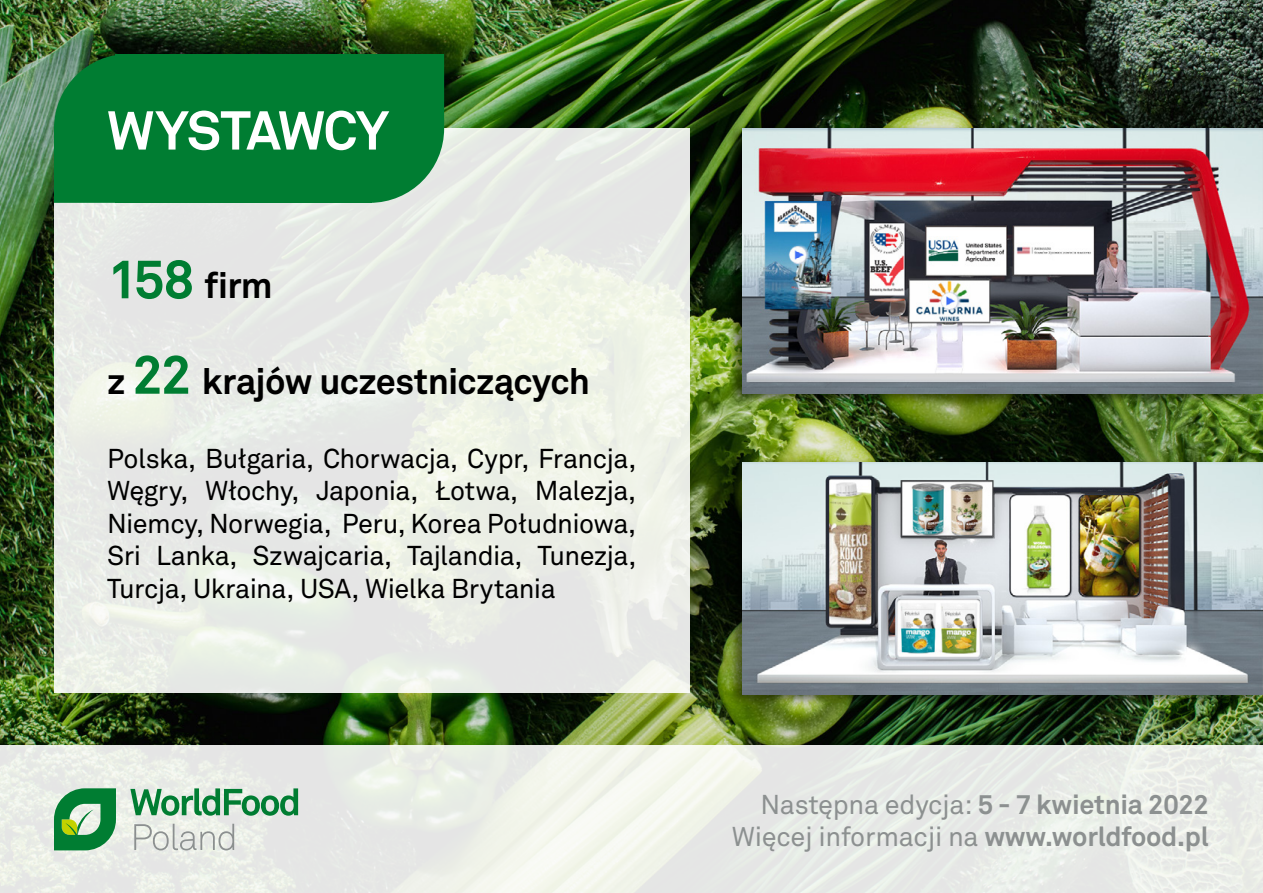
<style>
.page{position:relative;width:1263px;height:893px;background:#fff}
.page>*{position:absolute;margin:0;border:0;box-sizing:border-box;transform-origin:0 0}
.t1{font:700 54px "Akkurat Pro";letter-spacing:-.035em;color:#fff}
.t2{font:700 36px "Akkurat Pro";letter-spacing:-.02em;color:#000}
.t3{font:27px/32.4px "Akkurat Pro";letter-spacing:-.025em;color:#000;text-align:justify}
.t4{font:27px/32.4px "Akkurat Pro";letter-spacing:-.01em;color:#8c9090;text-align:right}
.s1{font-size:54px;color:#007d32}
.s2{font-weight:700}
</style>
<div class="page">
<img style="left:0;top:0;width:1263px;height:746px">
<div style="left:0;top:746px;width:1263px;height:147px;background:linear-gradient(to right,#eaede7,#ebede9)"></div>
<svg style="left:130px;top:788px;width:168px;height:28px"></svg>
<svg style="left:54px;top:788px;width:62px;height:62px"></svg>
<svg style="left:134px;top:824px;width:100px;height:26px"></svg>
<div style="left:54px;top:128px;width:635px;height:565px;background:linear-gradient(to right,#e8eae7,#ecefe7)"></div>
<svg style="left:54px;top:54px;width:61px;height:149px"></svg>
<div style="left:115px;top:54px;width:257px;height:149px;background:#007d32"></div>
<svg style="left:372px;top:54px;width:72px;height:149px"></svg>
<div style="left:726px;top:458px;width:537px;height:249px;background:#000;opacity:.5"></div>
<img style="left:743px;top:462px;width:520px;height:232px">
<div style="left:726px;top:124px;width:537px;height:282px;background:#000;opacity:.5"></div>
<img style="left:743px;top:128px;width:520px;height:265px">
<h1 class="t1" style="left:107px;top:97px;width:284px">WYSTAWCY</h1>
<h2 class="t2" style="left:107px;top:263px;width:167px"><span class="s1">158</span> firm</h2>
<h2 class="t2" style="left:107px;top:359px;width:485px">z <span class="s1">22</span> krajów uczestniczących</h2>
<p class="t3" style="left:107px;top:443px;width:531px">Polska, Bułgaria, Chorwacja, Cypr, Francja, Węgry, Włochy, Japonia, Łotwa, Malezja, Niemcy, Norwegia, Peru, Korea Południowa, Sri Lanka, Szwajcaria, Tajlandia, Tunezja, Turcja, Ukraina, USA, Wielka Brytania</p>
<p class="t4" style="left:732px;top:789px;width:479px">Następna edycja: <span class="s2">5 - 7 kwietnia 2022<br></span>Więcej informacji na <span class="s2">www.worldfood.pl</span></p>
</div>
